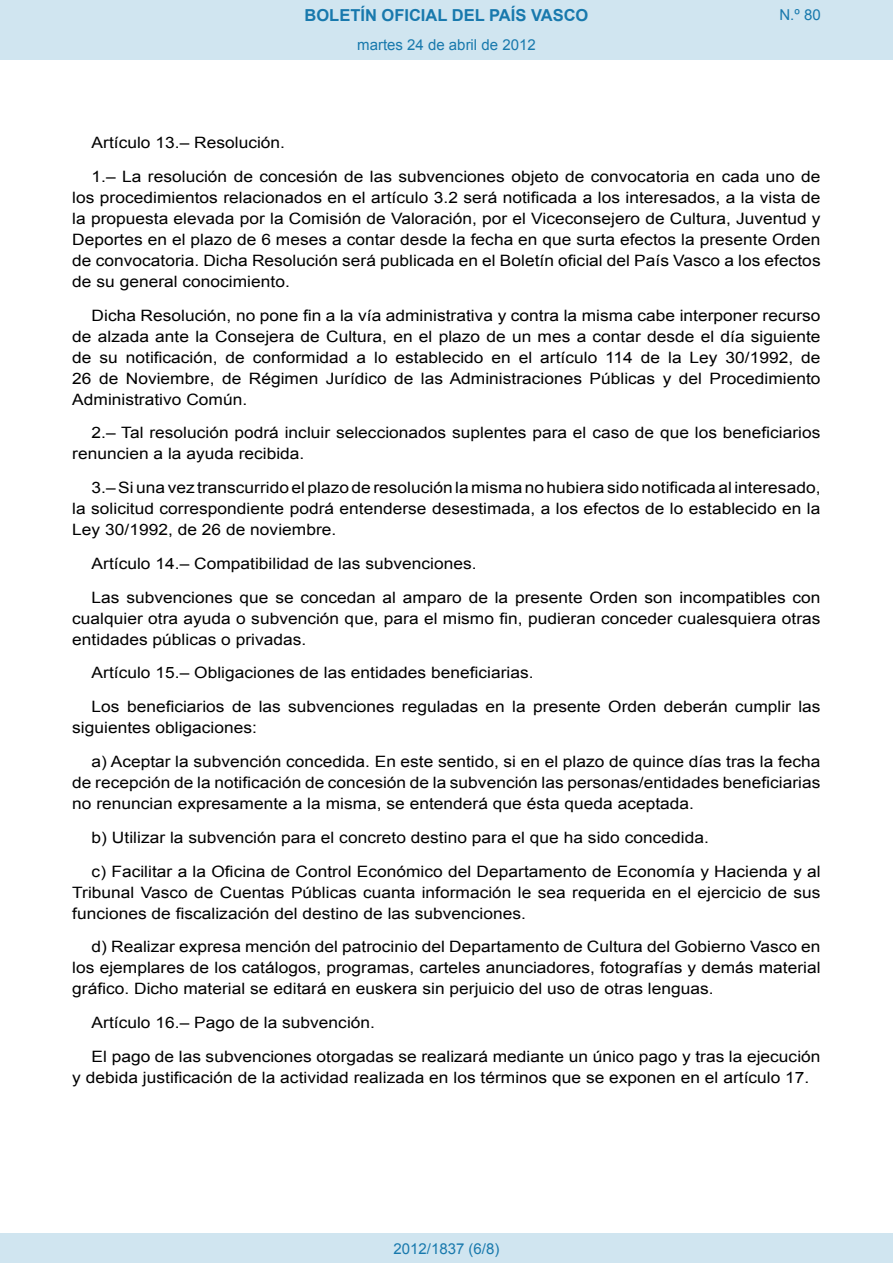
<style>
.page{position:relative;width:893px;height:1263px;background:#fff}
.page>*{position:absolute;margin:0;border:0;box-sizing:border-box;transform-origin:0 0}
.t1{font:700 16.5px "Arial";color:#1879ad}
.BOPVDetalle{font:15.6px/21px "Arial";color:#000;text-align:justify;scale:1.11 1}
.Paginacion_Centro{font:15px "Arial";color:#1879ad}
</style>
<div class="page">
<div style="left:0;top:0;width:893px;height:60px;background:#d0e5f0"></div>
<div style="left:0;top:1233px;width:893px;height:30px;background:#d0e5f0"></div>
<p class="t1" style="left:305px;top:4px;width:285px">BOLETÍN OFICIAL DEL PAÍS VASCO</p>
<p class="Paginacion_Centro" style="left:357px;top:35px;width:180px">martes 24 de abril de 2012</p>
<p class="Paginacion_Centro" style="left:779px;top:5px;width:43px">N.º 80</p>
<p class="BOPVDetalle" style="left:92px;top:132px;width:176px">Artículo 13.– Resolución.</p>
<p class="BOPVDetalle" style="left:72px;top:166px;width:676px;text-indent:19px">1.– La resolución de concesión de las subvenciones objeto de convocatoria en cada uno de los procedimientos relacionados en el artículo 3.2 será notificada a los interesados, a la vista de la propuesta elevada por la Comisión de Valoración, por el Viceconsejero de Cultura, Juventud y Deportes en el plazo de 6 meses a contar desde la fecha en que surta efectos la presente Orden de convocatoria. Dicha Resolución será publicada en el Boletín oficial del País Vasco a los efectos de su general conocimiento.</p>
<p class="BOPVDetalle" style="left:72px;top:305px;width:676px;text-indent:19px">Dicha Resolución, no pone fin a la vía administrativa y contra la misma cabe interponer recurso de alzada ante la Consejera de Cultura, en el plazo de un mes a contar desde el día siguiente de su notificación, de conformidad a lo establecido en el artículo 114 de la Ley 30/1992, de 26 de Noviembre, de Régimen Jurídico de las Administraciones Públicas y del Procedimiento Administrativo Común.</p>
<p class="BOPVDetalle" style="left:72px;top:423px;width:676px;text-indent:19px">2.– Tal resolución podrá incluir seleccionados suplentes para el caso de que los beneficiarios renuncien a la ayuda recibida.</p>
<p class="BOPVDetalle" style="left:72px;top:477px;width:676px;text-indent:19px">3.– Si una vez transcurrido el plazo de resolución la misma no hubiera sido notificada al interesado, la solicitud correspondiente podrá entenderse desestimada, a los efectos de lo establecido en la Ley 30/1992, de 26 de noviembre.</p>
<p class="BOPVDetalle" style="left:92px;top:553px;width:348px">Artículo 14.– Compatibilidad de las subvenciones.</p>
<p class="BOPVDetalle" style="left:72px;top:587px;width:676px;text-indent:19px">Las subvenciones que se concedan al amparo de la presente Orden son incompatibles con cualquier otra ayuda o subvención que, para el mismo fin, pudieran conceder cualesquiera otras entidades públicas o privadas.</p>
<p class="BOPVDetalle" style="left:92px;top:663px;width:400px">Artículo 15.– Obligaciones de las entidades beneficiarias.</p>
<p class="BOPVDetalle" style="left:72px;top:696px;width:676px;text-indent:19px">Los beneficiarios de las subvenciones reguladas en la presente Orden deberán cumplir las siguientes obligaciones:</p>
<p class="BOPVDetalle" style="left:72px;top:751px;width:676px;text-indent:19px">a) Aceptar la subvención concedida. En este sentido, si en el plazo de quince días tras la fecha de recepción de la notificación de concesión de la subvención las personas/entidades beneficiarias no renuncian expresamente a la misma, se entenderá que ésta queda aceptada.</p>
<p class="BOPVDetalle" style="left:92px;top:827px;width:557px">b) Utilizar la subvención para el concreto destino para el que ha sido concedida.</p>
<p class="BOPVDetalle" style="left:72px;top:861px;width:676px;text-indent:19px">c) Facilitar a la Oficina de Control Económico del Departamento de Economía y Hacienda y al Tribunal Vasco de Cuentas Públicas cuanta información le sea requerida en el ejercicio de sus funciones de fiscalización del destino de las subvenciones.</p>
<p class="BOPVDetalle" style="left:72px;top:936px;width:676px;text-indent:19px">d) Realizar expresa mención del patrocinio del Departamento de Cultura del Gobierno Vasco en los ejemplares de los catálogos, programas, carteles anunciadores, fotografías y demás material gráfico. Dicho material se editará en euskera sin perjuicio del uso de otras lenguas.</p>
<p class="BOPVDetalle" style="left:92px;top:1012px;width:257px">Artículo 16.– Pago de la subvención.</p>
<p class="BOPVDetalle" style="left:72px;top:1046px;width:676px;text-indent:19px">El pago de las subvenciones otorgadas se realizará mediante un único pago y tras la ejecución y debida justificación de la actividad realizada en los términos que se exponen en el artículo 17.</p>
<p class="Paginacion_Centro" style="left:393px;top:1238px;width:107px">2012/1837 (6/8)</p>
</div>
